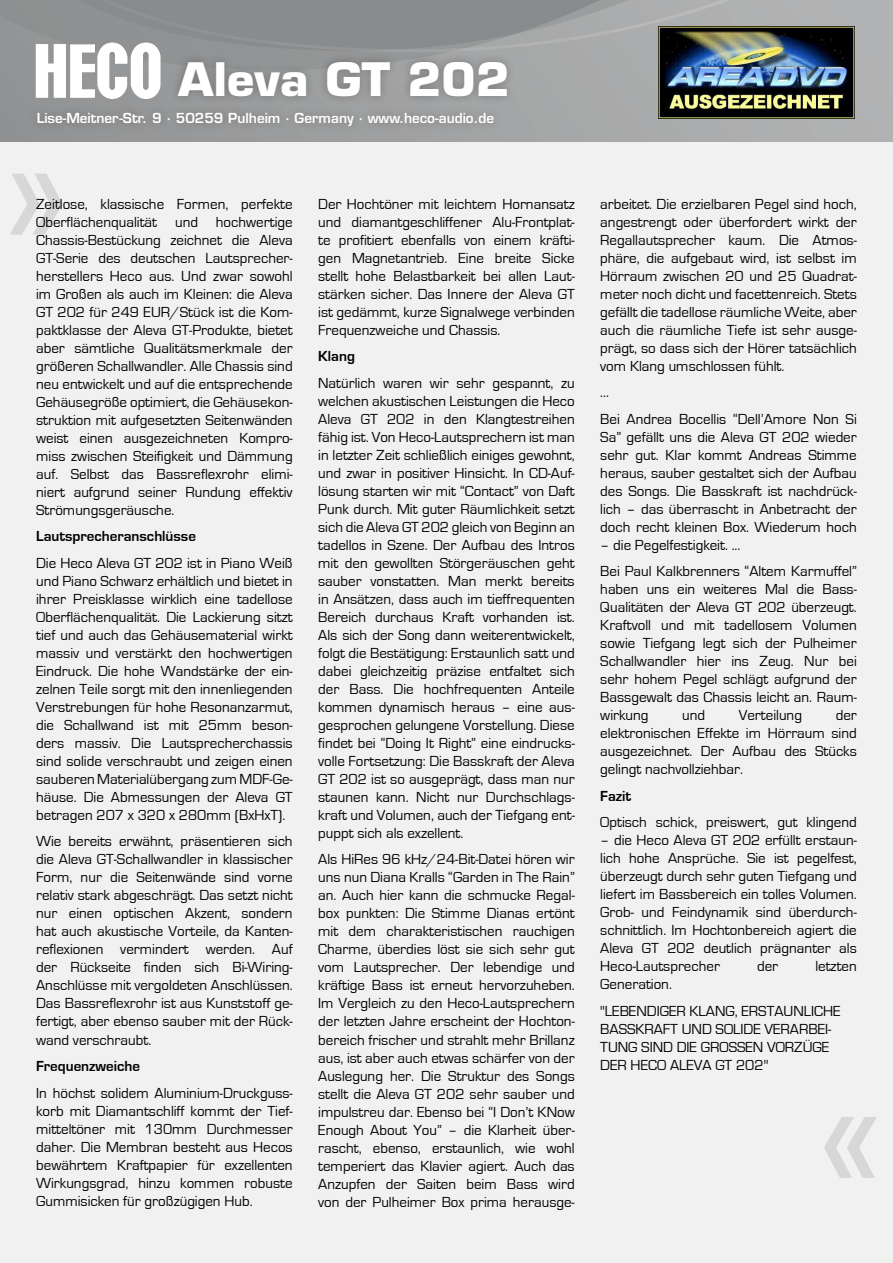
<style>
.page{position:relative;width:893px;height:1263px;background:#fff}
.page>*{position:absolute;margin:0;border:0;box-sizing:border-box;transform-origin:0 0}
.t1{font:700 45px "Eurostile";color:#fff;scale:1.06 1}
.t2{font:15px/18px "Eurostile";color:#000;text-align:justify}
.t3{font:700 15px "Eurostile";color:#000}
.t4{font:600 13.5px "Eurostile";color:#fff}
</style>
<div class="page">
<svg style="left:0;top:0;width:893px;height:142px;background:#9c9d9e"></svg>
<div style="left:0;top:142px;width:893px;height:1121px;background:#f1f1f2"></div>
<div style="left:28px;top:103px;width:475px;height:32px;background:#000;opacity:.25"></div>
<img style="left:658px;top:26px;width:197px;height:92px">
<svg style="left:36px;top:43px;width:125px;height:56px"></svg>
<svg style="left:10px;top:174px;width:53px;height:61px"></svg>
<svg style="left:824px;top:1117px;width:53px;height:61px"></svg>
<div style="left:169px;top:52px;width:347px;height:53px;background:#000;opacity:.25"></div>
<h1 class="t1" style="left:179px;top:52px;width:314px">Aleva GT 202</h1>
<p class="t4" style="left:37px;top:110px;width:459px">Lise-Meitner-Str. 9 · 50259 Pulheim · Germany · www.heco-audio.de</p>
<p class="t2" style="left:36px;top:195px;width:258px">Zeitlose, klassische Formen, perfekte Oberflächenqualität und hochwertige Chassis-Bestückung zeichnet die Aleva GT-Serie des deutschen Lautsprecher&shy;herstellers Heco aus. Und zwar sowohl im Großen als auch im Kleinen: die Aleva GT 202 für 249 EUR/Stück ist die Kom&shy;paktklasse der Aleva GT-Produkte, bietet aber sämtliche Qualitätsmerkmale der größeren Schallwandler. Alle Chassis sind neu entwickelt und auf die entsprechende Gehäusegröße optimiert, die Gehäusekon&shy;struktion mit aufgesetzten Seitenwänden weist einen ausgezeichneten Kompro&shy;miss zwischen Steifigkeit und Dämmung auf. Selbst das Bassreflexrohr elimi&shy;niert aufgrund seiner Rundung effektiv Strömungsgeräusche.</p>
<p class="t3" style="left:36px;top:528px;width:161px">Lautsprecheranschlüsse</p>
<p class="t2" style="left:36px;top:554px;width:258px">Die Heco Aleva GT 202 ist in Piano Weiß und Piano Schwarz erhältlich und bietet in ihrer Preisklasse wirklich eine tadellose Oberflächenqualität. Die Lackierung sitzt tief und auch das Gehäusematerial wirkt massiv und verstärkt den hochwertigen Eindruck. Die hohe Wandstärke der ein&shy;zelnen Teile sorgt mit den innenliegenden Verstrebungen für hohe Resonanzarmut, die Schallwand ist mit 25mm beson&shy;ders massiv. Die Lautsprecherchassis sind solide verschraubt und zeigen einen sauberen Materialübergang zum MDF-Ge&shy;häuse. Die Abmessungen der Aleva GT betragen 207 x 320 x 280mm (BxHxT).</p>
<p class="t2" style="left:36px;top:833px;width:258px">Wie bereits erwähnt, präsentieren sich die Aleva GT-Schallwandler in klassischer Form, nur die Seitenwände sind vorne relativ stark abgeschrägt. Das setzt nicht nur einen optischen Akzent, sondern hat auch akustische Vorteile, da Kanten&shy;reflexionen vermindert werden. Auf der Rückseite finden sich Bi-Wiring-Anschlüsse mit vergoldeten Anschlüssen.<br>Das Bassreflexrohr ist aus Kunststoff ge&shy;fertigt, aber ebenso sauber mit der Rück&shy;wand verschraubt.</p>
<p class="t3" style="left:36px;top:1058px;width:105px">Frequenzweiche</p>
<p class="t2" style="left:36px;top:1084px;width:258px">In höchst solidem Aluminium-Druckguss&shy;korb mit Diamantschliff kommt der Tief&shy;mitteltöner mit 130mm Durchmesser daher. Die Membran besteht aus Hecos bewährtem Kraftpapier für exzellenten Wirkungsgrad, hinzu kommen robuste Gummisicken für großzügigen Hub.</p>
<p class="t2" style="left:318px;top:195px;width:258px">Der Hochtöner mit leichtem Hornansatz und diamantgeschliffener Alu-Frontplat&shy;te profitiert ebenfalls von einem kräfti&shy;gen Magnetantrieb. Eine breite Sicke stellt hohe Belastbarkeit bei allen Laut&shy;stärken sicher. Das Innere der Aleva GT ist gedämmt, kurze Signalwege verbinden Frequenzweiche und Chassis.</p>
<p class="t3" style="left:318px;top:348px;width:38px">Klang</p>
<p class="t2" style="left:318px;top:374px;width:258px">Natürlich waren wir sehr gespannt, zu welchen akustischen Leistungen die Heco Aleva GT 202 in den Klangtestreihen fähig ist. Von Heco-Lautsprechern ist man in letzter Zeit schließlich einiges gewohnt, und zwar in positiver Hinsicht. In CD-Auf&shy;lösung starten wir mit “Contact” von Daft Punk durch. Mit guter Räumlichkeit setzt sich die Aleva GT 202 gleich von Beginn an tadellos in Szene. Der Aufbau des Intros mit den gewollten Störgeräuschen geht sauber vonstatten. Man merkt bereits in Ansätzen, dass auch im tieffrequenten Bereich durchaus Kraft vorhanden ist.<br>Als sich der Song dann weiterentwickelt, folgt die Bestätigung: Erstaunlich satt und dabei gleichzeitig präzise entfaltet sich der Bass. Die hochfrequenten Anteile kommen dynamisch heraus – eine aus&shy;gesprochen gelungene Vorstellung. Diese findet bei “Doing It Right” eine eindrucks&shy;volle Fortsetzung: Die Basskraft der Aleva GT 202 ist so ausgeprägt, dass man nur staunen kann. Nicht nur Durchschlags&shy;kraft und Volumen, auch der Tiefgang ent&shy;puppt sich als exzellent.</p>
<p class="t2" style="left:318px;top:851px;width:258px">Als HiRes 96 kHz/24-Bit-Datei hören wir uns nun Diana Kralls “Garden in The Rain” an. Auch hier kann die schmucke Regal&shy;box punkten: Die Stimme Dianas ertönt mit dem charakteristischen rauchigen Charme, überdies löst sie sich sehr gut vom Lautsprecher. Der lebendige und kräftige Bass ist erneut hervorzuheben.<br>Im Vergleich zu den Heco-Lautsprechern der letzten Jahre erscheint der Hochton&shy;bereich frischer und strahlt mehr Brillanz aus, ist aber auch etwas schärfer von der Auslegung her. Die Struktur des Songs stellt die Aleva GT 202 sehr sauber und impulstreu dar. Ebenso bei “I Don’t KNow Enough About You” – die Klarheit über&shy;rascht, ebenso, erstaunlich, wie wohl temperiert das Klavier agiert. Auch das Anzupfen der Saiten beim Bass wird von der Pulheimer Box prima herausge-</p>
<p class="t2" style="left:600px;top:195px;width:258px">arbeitet. Die erzielbaren Pegel sind hoch, angestrengt oder überfordert wirkt der Regallautsprecher kaum. Die Atmos&shy;phäre, die aufgebaut wird, ist selbst im Hörraum zwischen 20 und 25 Quadrat&shy;meter noch dicht und facettenreich. Stets gefällt die tadellose räumliche Weite, aber auch die räumliche Tiefe ist sehr ausge&shy;prägt, so dass sich der Hörer tatsächlich vom Klang umschlossen fühlt.</p>
<p class="t2" style="left:600px;top:379px;width:258px;line-height:26.5px">...<br>Bei Andrea Bocellis “Dell’Amore Non Si</p>
<p class="t2" style="left:600px;top:428px;width:258px">Sa” gefällt uns die Aleva GT 202 wieder sehr gut. Klar kommt Andreas Stimme heraus, sauber gestaltet sich der Aufbau des Songs. Die Basskraft ist nachdrück&shy;lich – das überrascht in Anbetracht der doch recht kleinen Box. Wiederum hoch</p>
<p class="t2" style="left:600px;top:532px;width:258px;line-height:26.5px">– die Pegelfestigkeit. ...<br>Bei Paul Kalkbrenners “Altem Karmuffel”</p>
<p class="t2" style="left:600px;top:581px;width:258px">haben uns ein weiteres Mal die Bass-Qualitäten der Aleva GT 202 überzeugt.<br>Kraftvoll und mit tadellosem Volumen sowie Tiefgang legt sich der Pulheimer Schallwandler hier ins Zeug. Nur bei sehr hohem Pegel schlägt aufgrund der Bassgewalt das Chassis leicht an. Raum&shy;wirkung</p>
<p class="t2" style="left:600px;top:707px;width:258px;text-indent:235px">der elektronischen Effekte im Hörraum sind ausgezeichnet. Der Aufbau des Stücks gelingt nachvollziehbar.</p>
<p class="t3" style="left:600px;top:788px;width:33px">Fazit</p>
<p class="t2" style="left:600px;top:814px;width:258px">Optisch schick, preiswert, gut klingend</p>
<p class="t2" style="left:600px;top:832px;width:258px">– die Heco Aleva GT 202 erfüllt erstaun&shy;lich hohe Ansprüche. Sie ist pegelfest, überzeugt durch sehr guten Tiefgang und liefert im Bassbereich ein tolles Volumen.<br>Grob- und Feindynamik sind überdurch&shy;schnittlich. Im Hochtonbereich agiert die Aleva GT 202 deutlich prägnanter als Heco-Lautsprecher</p>
<p class="t2" style="left:682px;top:707px;width:24px">und</p>
<p class="t2" style="left:739px;top:707px;width:65px">Verteilung</p>
<p class="t2" style="left:757px;top:958px;width:23px">der</p>
<p class="t2" style="left:815px;top:958px;width:43px">letzten</p>
<p class="t2" style="left:600px;top:971px;width:73px;line-height:26.5px">Generation. "Lebendiger</p>
<p class="t2" style="left:690px;top:1002px;width:19px">Klang</p>
<p class="t2" style="left:735px;top:1002px;width:16px">, erstaunliche</p>
<p class="t2" style="left:600px;top:1020px;width:19px">Basskraft</p>
<p class="t2" style="left:682px;top:1020px;width:11px">und</p>
<p class="t2" style="left:716px;top:1020px;width:9px">solide</p>
<p class="t2" style="left:764px;top:1020px;width:18px">Verarbei</p>
<p class="t2" style="left:828px;top:1020px;width:5px">-</p>
<p class="t2" style="left:600px;top:1038px;width:11px">tung</p>
<p class="t2" style="left:641px;top:1038px;width:9px">sind</p>
<p class="t2" style="left:677px;top:1038px;width:35px">die gro</p>
<p class="t2" style="left:729px;top:1038px;width:93px">SSen Vorzüge</p>
<p class="t2" style="left:600px;top:1056px;width:10px">der</p>
<p class="t2" style="left:631px;top:1056px;width:20px">Heco</p>
<p class="t2" style="left:670px;top:1056px;width:18px">Aleva</p>
<p class="t2" style="left:715px;top:1056px;width:55px">GT 202"</p>
</div>
